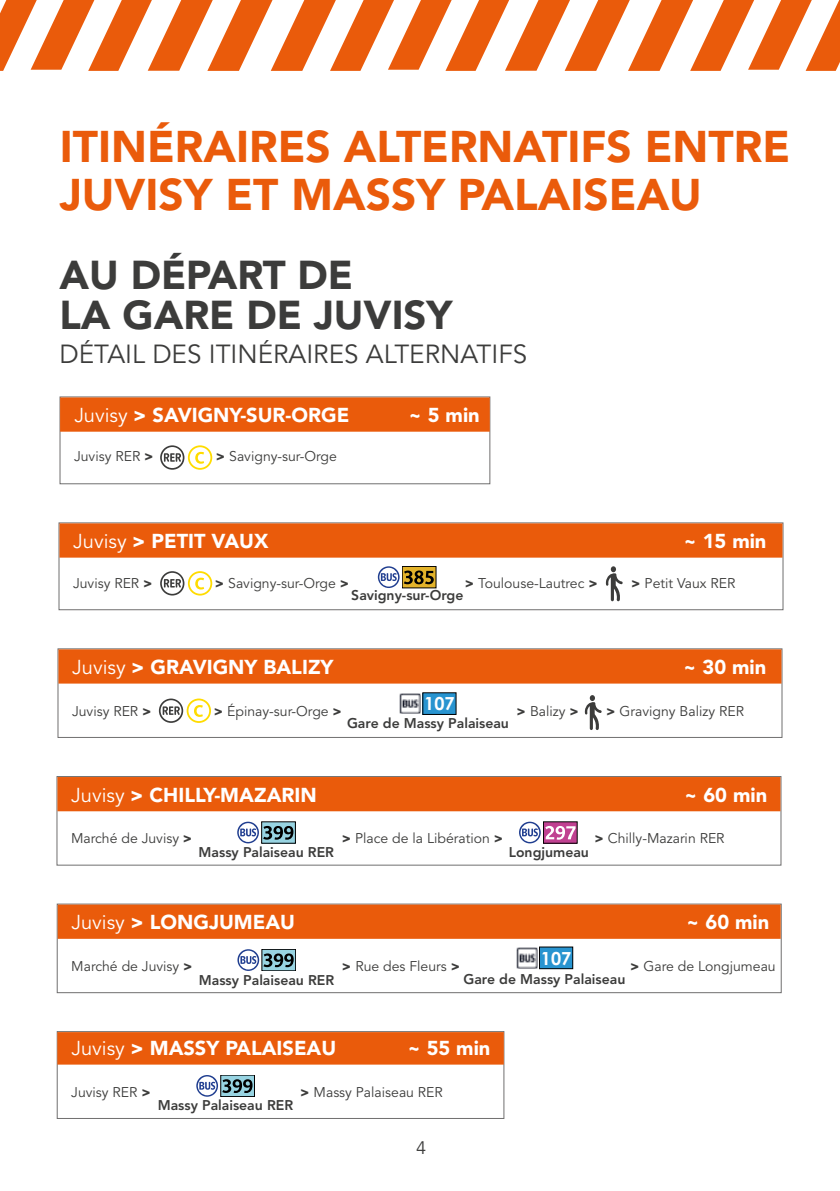
<style>
.page{position:relative;width:840px;height:1191px;background:#fff}
.page>*{position:absolute;margin:0;border:0;box-sizing:border-box;transform-origin:0 0}
.t1{font:900 44px/48px "Avenir LT Std";color:#ea5b0b}
.t2{font:900 40px/40px "Avenir LT Std";color:#3c3c3b}
.t3{font:26px "Avenir LT Std";color:#3c3c3b}
.t4{font:900 20px "Avenir LT Std";color:#fff}
.t5{font:700 18px "Century Gothic";color:#fff}
.t6{font:18px "Avenir LT Std";color:#3c3c3b}
.t7{font:14px "Avenir LT Std";color:#3c3c3b}
.t8{font:800 14px "Avenir LT Std";color:#3c3c3b}
.s1{font-weight:400}
.s2{font-weight:900}
</style>
<div class="page">
<svg style="left:0;top:0;width:839px;height:71px"></svg>
<div style="left:59px;top:396px;width:431px;height:88px;border:1px solid #706f6f"></div>
<div style="left:58px;top:522px;width:725px;height:88px;border:1px solid #706f6f"></div>
<div style="left:57px;top:648px;width:725px;height:90px;border:1px solid #706f6f"></div>
<div style="left:56px;top:776px;width:725px;height:89px;border:1px solid #706f6f"></div>
<div style="left:57px;top:903px;width:724px;height:90px;border:1px solid #706f6f"></div>
<div style="left:57px;top:1031px;width:447px;height:88px;border:1px solid #706f6f"></div>
<div style="left:60px;top:397px;width:429px;height:35px;background:#ea5b0b;border:2px solid #ea5b0b"></div>
<div style="left:59px;top:523px;width:723px;height:34px;background:#ea5b0b;border:2px solid #ea5b0b"></div>
<div style="left:58px;top:649px;width:723px;height:34px;background:#ea5b0b;border:2px solid #ea5b0b"></div>
<div style="left:57px;top:777px;width:723px;height:34px;background:#ea5b0b"></div>
<div style="left:58px;top:904px;width:722px;height:34px;background:#ea5b0b;border:2px solid #ea5b0b"></div>
<div style="left:57px;top:1032px;width:446px;height:32px;background:#ea5b0b;border:2px solid #ea5b0b"></div>
<svg style="left:160px;top:445px;width:52px;height:25px"></svg>
<svg style="left:160px;top:571px;width:52px;height:24px"></svg>
<svg style="left:159px;top:698px;width:52px;height:25px"></svg>
<svg style="left:433px;top:568px;width:1px;height:18px"></svg>
<svg style="left:377px;top:566px;width:56px;height:22px"></svg>
<img style="left:399px;top:693px;width:21px;height:21px">
<div style="left:422px;top:693px;width:34px;height:21px;background:#2894d0"></div>
<img style="left:516px;top:947px;width:21px;height:21px">
<div style="left:539px;top:947px;width:33px;height:21px;background:#2894d0"></div>
<svg style="left:237px;top:821px;width:56px;height:22px"></svg>
<svg style="left:237px;top:949px;width:56px;height:22px"></svg>
<svg style="left:196px;top:1075px;width:56px;height:21px"></svg>
<svg style="left:519px;top:821px;width:56px;height:22px"></svg>
<svg style="left:605px;top:566px;width:17px;height:35px"></svg>
<svg style="left:584px;top:695px;width:17px;height:35px"></svg>
<h1 class="t1" style="left:60px;top:123px;width:731px">ITINÉRAIRES ALTERNATIFS ENTRE<br>JUVISY ET MASSY PALAISEAU</h1>
<h2 class="t2" style="left:59px;top:255px;width:394px">AU DÉPART DE<br>LA GARE DE JUVISY</h2>
<h3 class="t3" style="left:59px;top:339px;width:469px">DÉTAIL DES ITINÉRAIRES ALTERNATIFS</h3>
<h3 class="t4" style="left:74px;top:403px;width:276px"><span class="s1">Juvisy</span> &gt; SAVIGNY-SUR-ORGE</h3>
<h3 class="t4" style="left:408px;top:403px;width:73px">~ 5 min</h3>
<p class="t7" style="left:74px;top:448px;width:81px">Juvisy RER <span class="s2">&gt;</span></p>
<p class="t7" style="left:216px;top:448px;width:123px"><span class="s2">&gt;</span> Savigny-sur-Orge</p>
<h3 class="t4" style="left:73px;top:529px;width:197px"><span class="s1">Juvisy</span> &gt; PETIT VAUX</h3>
<h3 class="t4" style="left:683px;top:529px;width:84px">~ 15 min</h3>
<p class="t7" style="left:464px;top:575px;width:134px"><span class="s2">&gt;</span> Toulouse-Lautrec <span class="s2">&gt;</span></p>
<p class="t7" style="left:630px;top:575px;width:106px"><span class="s2">&gt;</span> Petit Vaux RER</p>
<p class="t7" style="left:73px;top:575px;width:81px">Juvisy RER <span class="s2">&gt;</span></p>
<p class="t7" style="left:215px;top:575px;width:136px"><span class="s2">&gt;</span> Savigny-sur-Orge <span class="s2">&gt;</span></p>
<p class="t8" style="left:351px;top:587px;width:114px">Savigny-sur-Orge</p>
<h3 class="t4" style="left:72px;top:655px;width:262px"><span class="s1">Juvisy</span> &gt; GRAVIGNY BALIZY</h3>
<h3 class="t4" style="left:682px;top:655px;width:84px">~ 30 min</h3>
<p class="t5" style="left:424px;top:690px;width:32px">107</p>
<p class="t7" style="left:72px;top:703px;width:81px">Juvisy RER <span class="s2">&gt;</span></p>
<p class="t7" style="left:214px;top:703px;width:130px"><span class="s2">&gt;</span> Épinay-sur-Orge <span class="s2">&gt;</span></p>
<p class="t8" style="left:347px;top:715px;width:163px">Gare de Massy Palaiseau</p>
<p class="t7" style="left:516px;top:703px;width:64px"><span class="s2">&gt;</span> Balizy <span class="s2">&gt;</span></p>
<p class="t7" style="left:605px;top:703px;width:139px"><span class="s2">&gt;</span> Gravigny Balizy RER</p>
<h3 class="t4" style="left:71px;top:782px;width:247px"><span class="s1">Juvisy</span> &gt; CHILLY-MAZARIN</h3>
<h3 class="t4" style="left:683px;top:782px;width:84px">~ 60 min</h3>
<p class="t7" style="left:71px;top:830px;width:123px">Marché de Juvisy <span class="s2">&gt;</span></p>
<p class="t7" style="left:341px;top:830px;width:163px"><span class="s2">&gt;</span> Place de la Libération <span class="s2">&gt;</span></p>
<p class="t7" style="left:594px;top:830px;width:132px"><span class="s2">&gt;</span> Chilly-Mazarin RER</p>
<p class="t8" style="left:198px;top:844px;width:137px">Massy Palaiseau RER</p>
<p class="t8" style="left:508px;top:844px;width:82px">Longjumeau</p>
<h3 class="t4" style="left:71px;top:910px;width:225px"><span class="s1">Juvisy</span> &gt; LONGJUMEAU</h3>
<h3 class="t4" style="left:685px;top:910px;width:84px">~ 60 min</h3>
<p class="t5" style="left:540px;top:944px;width:32px">107</p>
<p class="t7" style="left:71px;top:958px;width:123px">Marché de Juvisy <span class="s2">&gt;</span></p>
<p class="t7" style="left:342px;top:958px;width:119px"><span class="s2">&gt;</span> Rue des Fleurs <span class="s2">&gt;</span></p>
<p class="t7" style="left:629px;top:958px;width:147px"><span class="s2">&gt;</span> Gare de Longjumeau</p>
<p class="t8" style="left:463px;top:970px;width:163px">Gare de Massy Palaiseau</p>
<p class="t8" style="left:199px;top:971px;width:137px">Massy Palaiseau RER</p>
<h3 class="t4" style="left:71px;top:1036px;width:266px"><span class="s1">Juvisy</span> &gt; MASSY PALAISEAU</h3>
<h3 class="t4" style="left:407px;top:1036px;width:84px">~ 55 min</h3>
<p class="t7" style="left:71px;top:1083px;width:81px">Juvisy RER <span class="s2">&gt;</span></p>
<p class="t7" style="left:300px;top:1083px;width:144px"><span class="s2">&gt;</span> Massy Palaiseau RER</p>
<p class="t8" style="left:158px;top:1097px;width:137px">Massy Palaiseau RER</p>
<p class="t6" style="left:416px;top:1137px;width:12px">4</p>
</div>
